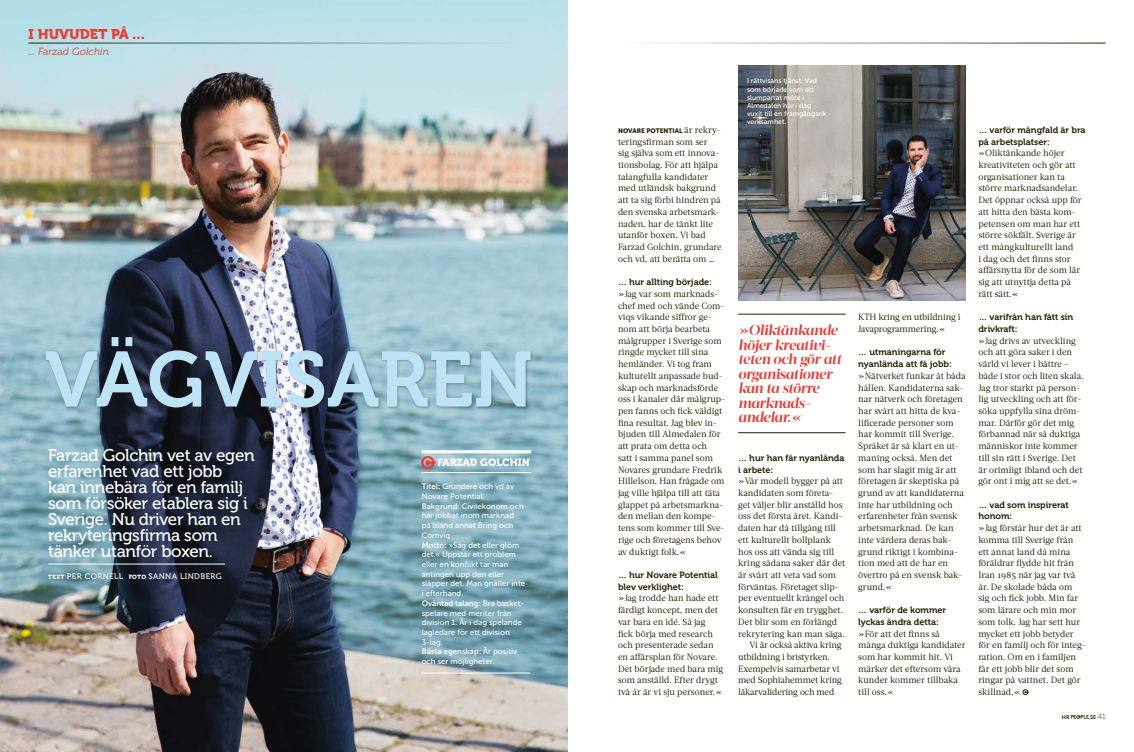
<style>
.page{position:relative;width:1134px;height:752px;background:#fff}
.page>*{position:absolute;margin:0;border:0;box-sizing:border-box;transform-origin:0 0}
.t1{font:77.7px "Museo 700";color:#bee2f6}
.t2{font:17px/16px "Museo 500";letter-spacing:-.02em;color:#fff}
.t3{font:italic 700 14.5px/14.5px "Acta Display";letter-spacing:-.025em;color:#e93d36}
.t4{font:14px "Museo 900";color:#e93d36}
.t5{font:italic 10.4px "Museo 300";color:#e93d36}
.t6{font:10.4px "Museo 900";color:#fff}
.t7{font:9px/11.7px "Acta";letter-spacing:-.005em;color:#281f00}
.t8{font:9px/11.7px "Museo 700";letter-spacing:-.005em;color:#281f00}
.t9{font:8px "Museo 500";letter-spacing:.05em;color:#fff}
.t10{font:7.9px/9.7px "Museo Sans 500";color:#fff}
.t11{font:7.9px "Museo Sans 700";color:#fff}
.t12{font:7px/8.2px "Museo Sans 500";color:#fff}
.t13{font:6.5px "Museo Sans 900";color:#281f00}
.t14{font:5.4px "Museo Sans 700";color:#281f00}
.s1{font-family:"Museo 900";font-size:6px}
.s2{font-family:"Museo Sans 700"}
.s3{font-family:"Museo Sans 500"}
.s4{font-family:"Acta";font-size:9px}
.s5{font-size:5.3px}
.s6{font-family:"Museo 100";font-size:8px}
</style>
<div class="page">
<svg style="left:1071px;top:715px;width:18px;height:3px"></svg>
<img style="left:0;top:0;width:567px;height:751px">
<svg style="left:1022px;top:689px;width:7px;height:5px"></svg>
<hr style="left:28px;top:43px;width:491px;height:1px;background:#fff">
<div style="left:45px;top:336px;width:490px;height:75px;background:#281f00;opacity:.3"></div>
<hr style="left:48px;top:563px;width:177px;height:1px;background:#fff">
<img style="left:738px;top:65px;width:228px;height:235px">
<hr style="left:738px;top:314px;width:107px;height:1px;background:#281f00">
<hr style="left:738px;top:432px;width:107px;height:1px;background:#281f00">
<hr style="left:422px;top:450px;width:109px;height:3px;background:#fff">
<hr style="left:422px;top:471px;width:109px;height:1px;background:#fff">
<hr style="left:421px;top:672px;width:109px;height:1px;background:#fff">
<svg style="left:421px;top:455px;width:15px;height:14px"></svg>
<h3 class="t4" style="left:28px;top:26px;width:118px">I HUVUDET PÅ ...</h3>
<p class="t5" style="left:28px;top:45px;width:82px">... Farzad Golchin</p>
<h1 class="t1" style="left:45px;top:336px;width:490px">VÄGVISAREN</h1>
<h2 class="t2" style="left:48px;top:447px;width:208px">Farzad Golchin vet av egen erfarenhet vad ett jobb<br>kan innebära för en familj som försöker etablera sig i<br>Sverige. Nu driver han en rekryteringsfirma som tänker utanför boxen.</h2>
<p class="t9" style="left:48px;top:571px;width:175px"><span class="s1">TEXT</span> PER CORNELL <span class="s1">FOTO</span> SANNA LINDBERG</p>
<p class="t6" style="left:437px;top:456px;width:94px">FARZAD GOLCHIN</p>
<p class="t10" style="left:422px;top:481px;width:105px"><span class="s2">Titel:</span> Grundare och vd av<br>Novare Potential.<br><span class="s2">Bakgrund:</span> Civilekonom och har jobbat inom marknad<br>på bland annat Bring och<br>Comviq.<br><span class="s2">Motto:</span> »Säg det eller glöm det.« Uppstår ett problem eller en konflikt tar man antingen upp den eller släpper det. Man gnäller inte i efterhand.</p>
<p class="t11" style="left:422px;top:598px;width:104px">Oväntad talang: <span class="s3">Bra basket-</span></p>
<p class="t10" style="left:422px;top:607px;width:102px">spelare med meriter från division 1. Är i dag spelande lagledare för ett division<br>3-lag.</p>
<p class="t11" style="left:422px;top:647px;width:97px">Bästa egenskap: <span class="s3">Är positiv</span></p>
<p class="t10" style="left:422px;top:656px;width:74px">och ser möjligheter.</p>
<p class="t13" style="left:618px;top:127px;width:104px">NOVARE POTENTIAL <span class="s4">är rekry-</span></p>
<p class="t7" style="left:618px;top:136px;width:105px">teringsfirman som ser<br>sig själva som ett innova&shy;tionsbolag. För att hjälpa talangfulla kandidater med utländsk bakgrund att ta sig förbi hindren på den svenska arbetsmark&shy;naden, har de tänkt lite utanför boxen. Vi bad<br>Farzad Golchin, grundare och vd, att berätta om …</p>
<p class="t8" style="left:618px;top:276px;width:96px">… hur allting började:</p>
<p class="t7" style="left:618px;top:288px;width:109px">»Jag var som marknads&shy;chef med och vände Com&shy;viqs vikande siffror ge&shy;nom att börja bearbeta målgrupper i Sverige som ringde mycket till sina hemländer. Vi tog fram kulturellt anpassade bud&shy;skap och marknadsförde oss i kanaler där målgrup&shy;pen fanns och fick väldigt fina resultat. Jag blev in&shy;bjuden till Almedalen för att prata om detta och<br>satt i samma panel som<br>Novares grundare Fredrik<br>Hillelson. Han frågade om jag ville hjälpa till att täta glappet på arbetsmarkna&shy;den mellan den kompe&shy;tens som kommer till Sve&shy;rige och företagens behov av duktigt folk.«</p>
<p class="t8" style="left:618px;top:569px;width:101px">… hur Novare Potential blev verklighet:</p>
<p class="t7" style="left:618px;top:592px;width:107px">»Jag trodde han hade ett färdigt koncept, men det var bara en idé. Så jag<br>fick börja med research och presenterade sedan en affärsplan för Novare.<br>Det började med bara mig som anställd. Efter drygt två år är vi sju personer.«</p>
<p class="t12" style="left:747px;top:77px;width:81px">I rättvisans tjänst. Vad som började som ett slumpartat möte i<br>Almedalen har i dag vuxit till en framgångsrik verksamhet.</p>
<h3 class="t3" style="left:738px;top:323px;width:105px">»Oliktänkande höjer kreativi&shy;teten och gör att organisationer kan ta större marknads&shy;andelar.«</h3>
<p class="t8" style="left:738px;top:452px;width:108px">… hur han får nyanlända i arbete:</p>
<p class="t7" style="left:738px;top:475px;width:106px">»Vår modell bygger på att</p>
<p class="t7" style="left:738px;top:487px;width:97px">kandidaten som företa-</p>
<p class="t7" style="left:738px;top:498px;width:106px">get väljer blir anställd hos</p>
<p class="t7" style="left:738px;top:510px;width:106px">oss det första året. Kandi-</p>
<p class="t7" style="left:738px;top:522px;width:99px">daten har då tillgång till</p>
<p class="t7" style="left:738px;top:533px;width:94px">ett kulturellt bollplank</p>
<p class="t7" style="left:738px;top:545px;width:98px">hos oss att vända sig till</p>
<p class="t7" style="left:738px;top:557px;width:109px">kring sådana saker där det</p>
<p class="t7" style="left:738px;top:568px;width:99px">är svårt att veta vad som</p>
<p class="t7" style="left:738px;top:580px;width:102px">förväntas. Företaget slip-</p>
<p class="t7" style="left:738px;top:592px;width:108px">per eventuellt krångel och</p>
<p class="t7" style="left:738px;top:604px;width:107px">konsulten får en trygghet.</p>
<p class="t7" style="left:738px;top:615px;width:100px">Det blir som en förlängd</p>
<p class="t7" style="left:738px;top:627px;width:108px">rekrytering kan man säga.</p>
<p class="t7" style="left:749px;top:639px;width:94px">Vi är också aktiva kring</p>
<p class="t7" style="left:738px;top:650px;width:93px">utbildning i bristyrken.</p>
<p class="t7" style="left:738px;top:662px;width:103px">Exempelvis samarbetar vi</p>
<p class="t7" style="left:738px;top:674px;width:105px">med Sophiahemmet kring</p>
<p class="t7" style="left:738px;top:685px;width:98px">läkarvalidering och med</p>
<p class="t7" style="left:858px;top:311px;width:104px">KTH kring en utbildning i<br>Javaprogrammering.«</p>
<p class="t8" style="left:858px;top:346px;width:95px">… utmaningarna för nyanlända att få jobb:</p>
<p class="t7" style="left:858px;top:370px;width:109px">»Nätverket funkar åt båda hållen. Kandidaterna sak&shy;nar nätverk och företagen har svårt att hitta de kva&shy;lificerade personer som har kommit till Sverige.<br>Språket är så klart en ut&shy;maning också. Men det som har slagit mig är att företagen är skeptiska på grund av att kandidaterna inte har utbildning och erfarenheter från svensk arbetsmarknad. De kan inte värdera deras bak&shy;grund riktigt i kombina&shy;tion med att de har en övertro på en svensk bak&shy;grund.«</p>
<p class="t8" style="left:858px;top:604px;width:89px">… varför de kommer lyckas ändra detta:</p>
<p class="t7" style="left:858px;top:627px;width:109px">»För att det finns så många duktiga kandidater som har kommit hit. Vi märker det eftersom våra kunder kommer tillbaka till oss.«</p>
<p class="t8" style="left:978px;top:124px;width:109px">… varför mångfald är bra på arbetsplatser:</p>
<p class="t7" style="left:978px;top:147px;width:105px">»Oliktänkande höjer kreativiteten och gör att organisationer kan ta större marknadsandelar.<br>Det öppnar också upp för att hitta den bästa kom&shy;petensen om man har ett större sökfält. Sverige är ett mångkulturellt land<br>i dag och det finns stor affärsnytta för de som lär sig att utnyttja detta på rätt sätt.«</p>
<p class="t8" style="left:978px;top:311px;width:97px">… varifrån han fått sin drivkraft:</p>
<p class="t7" style="left:978px;top:334px;width:107px">»Jag drivs av utveckling och att göra saker i den värld vi lever i bättre – både i stor och liten skala.<br>Jag tror starkt på person&shy;lig utveckling och att för&shy;söka uppfylla sina dröm&shy;mar. Därför gör det mig förbannad när så duktiga människor inte kommer till sin rätt i Sverige. Det är orimligt ibland och det gör ont i mig att se det.«</p>
<p class="t8" style="left:978px;top:498px;width:92px">… vad som inspirerat honom:</p>
<p class="t7" style="left:978px;top:522px;width:109px">»Jag förstår hur det är att komma till Sverige från ett annat land då mina föräldrar flydde hit från<br>Iran 1985 när jag var två år. De skolade båda om sig och fick jobb. Min far som lärare och min mor som tolk. Jag har sett hur mycket ett jobb betyder för en familj och för integ&shy;ration. Om en i familjen får ett jobb blir det som ringar på vattnet. Det gör skillnad.«</p>
<p class="t14" style="left:1062px;top:713px;width:9px">HR</p>
<p class="t14" style="left:1089px;top:713px;width:18px"><span class="s5">.</span>SE <span class="s6">41</span></p>
</div>
